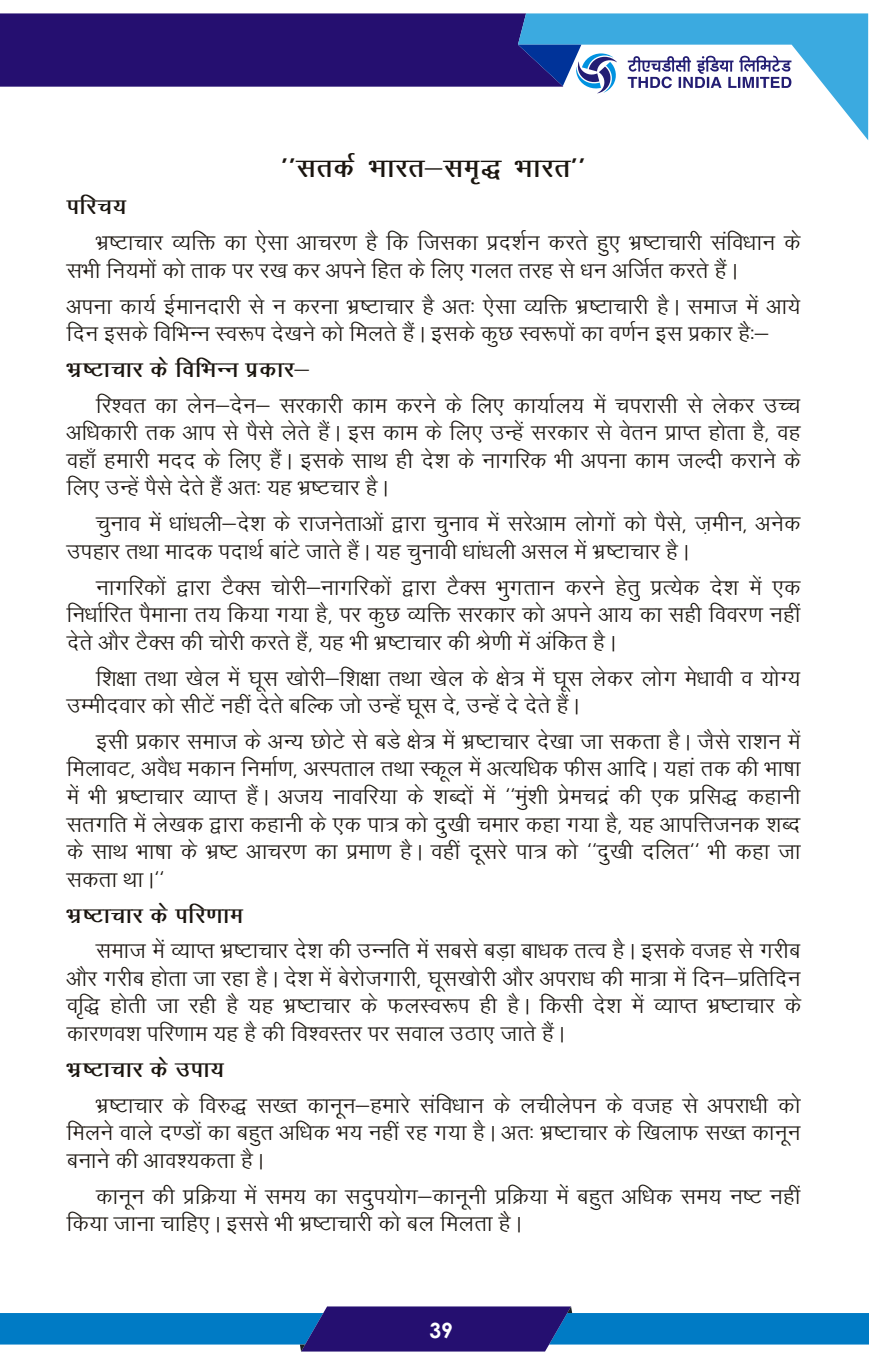
<style>
.page{position:relative;width:869px;height:1365px;background:#fff}
.page>*{position:absolute;margin:0;border:0;box-sizing:border-box;transform-origin:0 0}
.t1{font:700 31.5px "Kruti Dev 010";color:#1a150f}
.t2{font:26.25px/27.5px "Kruti Dev 010";color:#1a150f}
.t3{font:700 26.25px "Kruti Dev 010";color:#1a150f}
.t4{font:700 21px "Century Gothic";color:#fff}
</style>
<div class="page">
<svg style="left:0;top:13px;width:867px;height:126px"></svg>
<svg style="left:0;top:1306px;width:868px;height:45px"></svg>
<p class="t1" style="left:281px;top:151px;width:306px">**lrdZ Hkkjr&amp;le`) Hkkjr**</p>
<p class="t3" style="left:66px;top:193px;width:61px">ifjp;</p>
<p class="t2" style="left:66px;top:228px;width:735px;text-indent:29px">Hkz"Vkpkj O;fä dk ,slk vkpj.k gS fd ftldk izn”kZu djrs gq, Hkz"Vkpkjh lafo/kku ds lHkh fu;ekas dks rkd ij j[k dj vius fgr ds fy, xyr rjg ls /ku vftZr djrs gSaA</p>
<p class="t2" style="left:66px;top:292px;width:735px">viuk dk;Z bZekunkjh ls u djuk Hkz"Vkpkj gS vr% ,slk O;fä Hkz"Vkpkjh gSA lekt eas vk;s fnu blds fofHkUu Lo:Ik ns[kus dks feyrs gaSA blds dqN Lo:ikas dk o.kZu bl izdkj gS%&amp;</p>
<p class="t3" style="left:66px;top:356px;width:245px">Hkz"Vkpkj ds fofHkUu izdkj&amp;</p>
<p class="t2" style="left:66px;top:391px;width:735px;text-align:justify;text-indent:29px">fj'or dk ysu&amp;nsu&amp; ljdkjh dke djus ds fy, dk;kZy; eas pijklh ls ysdj mPp vf/kdkjh rd vki ls iSls ysrs gSaA bl dke ds fy, mUgas ljdkj ls osru izkIr gksrk gS] og ogk¡ gekjh enn ds fy, gaSA blds lkFk gh ns”k ds ukxfjd Hkh viuk dke tYnh djkus ds fy, mUgas iSls nsrs gaS vr% ;g Hkz"Vpkj gSA</p>
<p class="t2" style="left:66px;top:509px;width:735px;text-indent:29px">pquko eas /kka/kyh&amp;ns”k ds jktusrkvkas }kjk pquko eas ljsvke yksxkas dks iSls] t+ehu] vusd migkj rFkk eknd inkFkZ ckaVs tkrs gSaA ;g pqukoh /kka/kyh vly esa Hkz"Vkpkj gSA</p>
<p class="t2" style="left:66px;top:573px;width:735px;text-align:justify;text-indent:29px">ukxfjdkas }kjk VSDl pksjh&amp;ukxfjdkas }kjk VSDl Hkqxrku djus gsrq izR;sd ns”k eas ,d fu/kkZfjr iSekuk r; fd;k x;k gS] ij dqN O;fä ljdkj dks vius vk; dk lgh fooj.k ugha nsrs vkSj VSDl dh pksjh djrs gaS] ;g Hkh Hkz"Vkpkj dh Js.kh eas vafdr gSA</p>
<p class="t2" style="left:66px;top:663px;width:735px;text-indent:29px">f”k{kk rFkk [ksy eas ?kwl [kksjh&amp;f”k{kk rFkk [ksy ds {ks= eas ?kwl ysdj yksx es/kkoh o ;ksX; mEehnokj dks lhVas ugha nsrs cfYd tks mUgas ?kwl ns] mUgas ns nsrs gSaA</p>
<p class="t2" style="left:66px;top:727px;width:735px;text-align:justify;text-indent:29px">blh izdkj lekt ds vU; NksVs ls cMs {ks= esa Hkz"Vkpkj ns[kk tk ldrk gSA tSls jk”ku esa feykoV] voS/k edku fuekZ.k] vLirky rFkk Ldwy eas vR;f/kd Qhl vkfnA ;gka rd dh Hkk"kk eas Hkh Hkz"Vkpkj O;kIr gaSA vt; ukofj;k ds “kCnksa esa ^^eaq”kh iszepnaz dh ,d izfl) dgkuh lrxfr eas ys[kd }kjk dgkuh ds ,d ik= dks nq[kh pekj dgk x;k gS] ;g vkifÙktud “kCn ds lkFk Hkk"kk ds Hkz"V vkpj.k dk izek.k gSA ogha nwljs ik= dks ^^nq[kh nfyr^^ Hkh dgk tk ldrk FkkA^^</p>
<p class="t3" style="left:66px;top:901px;width:178px">Hkz"Vkpkj ds ifj.kke</p>
<p class="t2" style="left:66px;top:936px;width:736px;text-align:justify;text-indent:29px">Lkekt esa O;kIr Hkz"Vkpkj ns”k dh mUufr esa lcls cM+k ck/kd rRo gSA blds otg ls xjhc vkSj xjhc gksrk tk jgk gSA ns”k eas csjkstxkjh] ?kwl[kksjh vkSj vijk/k dh ek=k eas fnu&amp;izfrfnu of`) gksrh tk jgh gS ;g Hkz"Vkpkj ds QyLo:i gh gSA fdlh ns”k esa O;kIr Hkz"Vkpkj ds dkj.ko”k ifj.kke ;g gS dh fo”oLrj ij loky mBk, tkrs gSaA</p>
<p class="t3" style="left:66px;top:1055px;width:159px">Hkz"Vkpkj ds mik;</p>
<p class="t2" style="left:66px;top:1090px;width:735px;text-align:justify;text-indent:29px">Hkz"Vkpkj ds fo#) l[r dkuwu&amp;gekjs lafo/kku ds yphysiu ds otg ls vijk/kh dks feyus okys n.Mksa dk cgqr vf/kd Hk; ugha jg x;k gSA vr% Hkz"Vkpkj ds f[kykQ l[r dkuwu cukus dh vko”;drk gSA</p>
<p class="t2" style="left:66px;top:1181px;width:735px;text-indent:29px">dkuwu dh izfØ;k eas le; dk lnqi;ksx&amp;dkuwuh izfØ;k eas cgqr vf/kd le; u"V ugha fd;k tkuk pkfg,A blls Hkh Hkz"Vkpkjh dks cy feyrk gSA</p>
<p class="t4" style="left:429px;top:1322px;width:25px">39</p>
</div>
